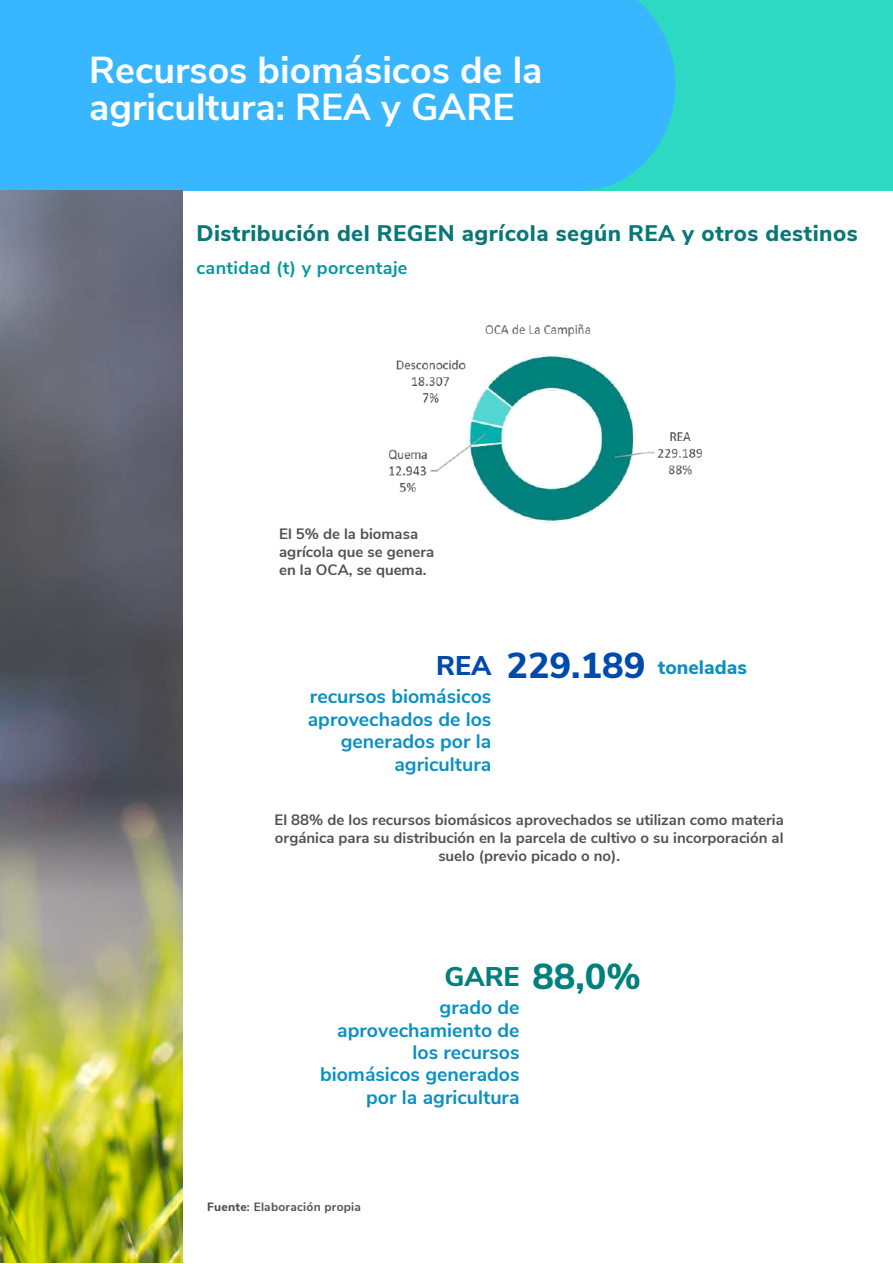
<style>
.page{position:relative;width:893px;height:1264px;background:#fff}
.page>*{position:absolute;margin:0;border:0;box-sizing:border-box;transform-origin:0 0}
.t1{font:700 37.5px/37px "Nunito Sans";color:#fff}
.t2{font:800 36px "Nunito Sans";color:#00817e}
.t3{font:800 22.5px "Nunito Sans";letter-spacing:.02em;color:#087777}
.t4{font:700 19.5px/22.5px "Nunito Sans";color:#0a90c2;text-align:right}
.t5{font:800 19.5px "Nunito Sans";color:#0a90c2}
.t6{font:700 18px "Nunito Sans";letter-spacing:.02em;color:#03989e}
.t7{font:700 15px/18px "Nunito Sans";color:#525252;text-align:center}
.t8{font:700 12px "Nunito Sans";letter-spacing:.02em;color:#525252}
.s1{font-size:27px;color:#004aad}
.s2{font-size:36px;color:#004aad}
.s3{font-size:27px}
.s4{font-weight:800}
</style>
<div class="page">
<div style="left:580px;top:0;width:312px;height:191px;background:#2ed9c3"></div>
<div style="left:0;top:0;width:580px;height:191px;background:#38b6ff"></div>
<svg style="left:580px;top:0;width:95px;height:190px"></svg>
<img style="left:0;top:190px;width:182px;height:1072px">
<img style="left:388px;top:324px;width:315px;height:199px">
<h1 class="t1" style="left:89px;top:52px;width:454px">Recursos biomásicos de la agricultura: REA y GARE</h1>
<h3 class="t3" style="left:196px;top:218px;width:662px">Distribución del REGEN agrícola según REA y otros destinos</h3>
<p class="t6" style="left:196px;top:256px;width:212px">cantidad (t) y porcentaje</p>
<p class="t7" style="left:279px;top:525px;width:157px;text-align:left">El 5% de la biomasa agrícola que se genera en la OCA, se quema.</p>
<h3 class="t5" style="left:436px;top:654px;width:312px"><span class="s1">REA</span> <span class="s2">229.189</span> toneladas</h3>
<h3 class="t4" style="left:308px;top:685px;width:185px">recursos biomásicos aprovechados de los generados por la agricultura</h3>
<p class="t7" style="left:274px;top:811px;width:510px">El 88% de los recursos biomásicos aprovechados se utilizan como materia orgánica para su distribución en la parcela de cultivo o su incorporación al suelo (previo picado o no).</p>
<h2 class="t2" style="left:444px;top:952px;width:198px"><span class="s3">GARE</span> 88,0%</h2>
<h3 class="t4" style="left:320px;top:996px;width:201px">grado de aprovechamiento de los recursos biomásicos generados por la agricultura</h3>
<p class="t8" style="left:207px;top:1199px;width:155px"><span class="s4">Fuente</span>: Elaboración propia</p>
</div>
